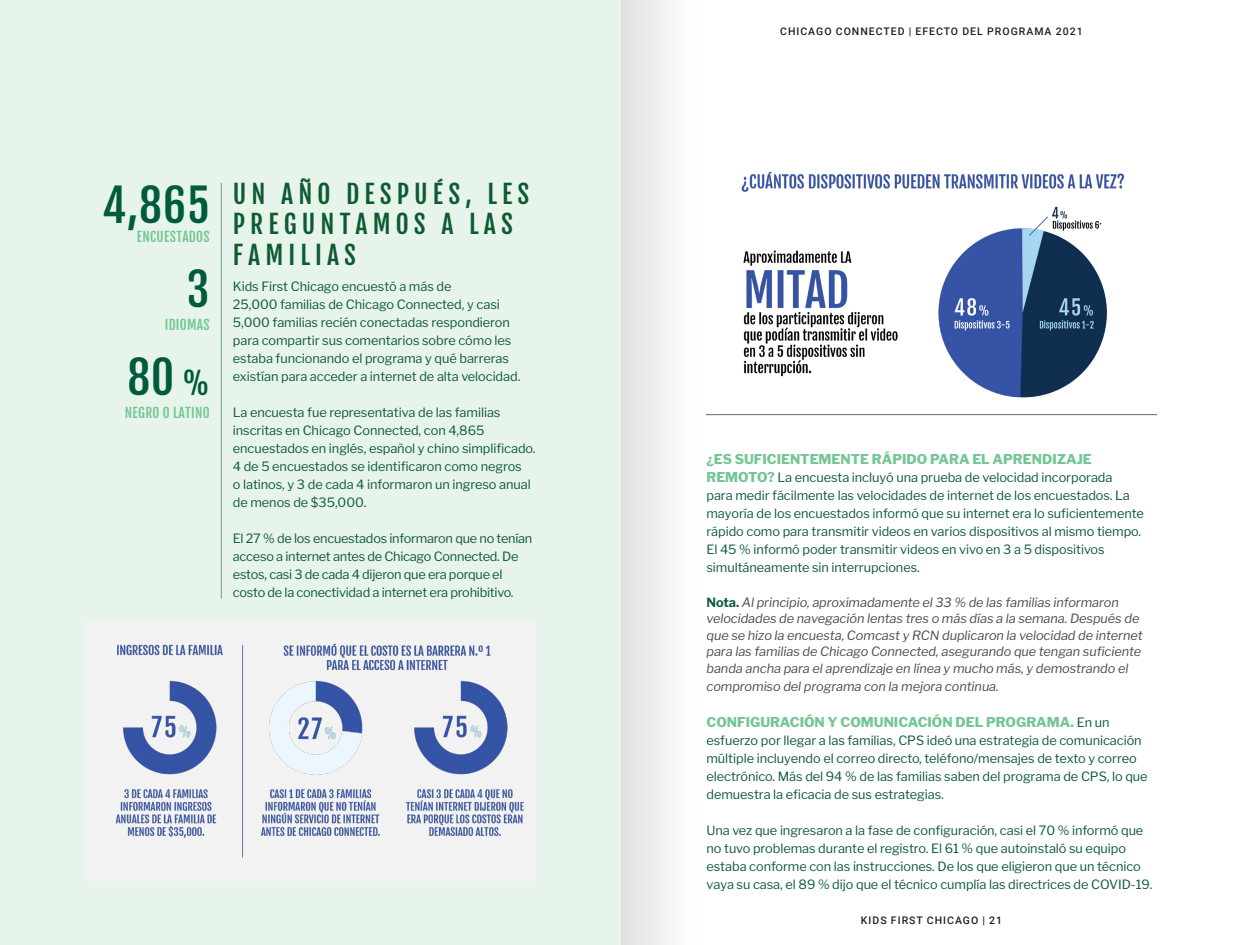
<style>
.page{position:relative;width:1242px;height:945px;background:#fff}
.page>*{position:absolute;margin:0;border:0;box-sizing:border-box;transform-origin:0 0}
.TOC_Entry_Text{font:45px "Fjalla One";color:#005b3a}
.Subtitle{font:25.5px/30.6px "Fjalla One";letter-spacing:.2em;color:#0f5b30}
.Paragraph_Style_2{font:800 13.5px "Libre Franklin";color:#75c695}
.TOC_Entry_Text-2{font:13.5px "Fjalla One";letter-spacing:.02em;color:#75c695}
.Paragraph_Style_2-2{font:12.75px/18px "Libre Franklin";letter-spacing:-.005em;color:#0e5a3a}
.Body_Text{font:12.75px/18px "Libre Franklin";letter-spacing:-.005em;color:#0f5b30}
.Paragraph_Style_2-3{font:italic 12.75px/16.5px "Libre Franklin";letter-spacing:-.005em;color:#4d4d4d}
.t1{font:500 10.5px "Roboto";letter-spacing:.095em;color:#231f20}
.s1{font-size:30px}
.s2{font-weight:800;font-size:13.5px;color:#75c695}
.s3{font-weight:700;font-style:normal;color:#0e5a3a}
.s4{font-weight:400;font-size:12.75px;color:#0e5a3a}
</style>
<div class="page">
<div style="left:0;top:0;width:621px;height:945px;background:#e6f4ec"></div>
<hr style="left:221px;top:183px;width:1px;height:415px;background:#0e5a3a">
<img style="left:86px;top:621px;width:449px;height:260px">
<img style="left:726px;top:171px;width:431px;height:245px">
<div style="left:621px;top:0;width:105px;height:945px;background:linear-gradient(to right,#e3e3e4,#fff)"></div>
<p class="TOC_Entry_Text" style="left:102px;top:178px;width:109px">4,865</p>
<p class="TOC_Entry_Text-2" style="left:137px;top:228px;width:75px">ENCUESTADOS</p>
<p class="TOC_Entry_Text" style="left:187px;top:262px;width:24px">3</p>
<p class="TOC_Entry_Text-2" style="left:165px;top:316px;width:46px">IDIOMAS</p>
<p class="TOC_Entry_Text" style="left:127px;top:350px;width:84px">80 <span class="s1">%</span></p>
<p class="TOC_Entry_Text-2" style="left:125px;top:404px;width:86px">NEGRO O LATINO</p>
<p class="Subtitle" style="left:233px;top:179px;width:298px">UN AÑO DESPUÉS, LES<br>PREGUNTAMOS A LAS<br>FAMILIAS</p>
<p class="Body_Text" style="left:233px;top:278px;width:289px">Kids First Chicago encuestó a más de<br>25,000 familias de Chicago Connected, y casi 5,000 familias recién conectadas respondieron para compartir sus comentarios sobre cómo les estaba funcionando el programa y qué barreras existían para acceder a internet de alta velocidad.</p>
<p class="Body_Text" style="left:233px;top:404px;width:304px">La encuesta fue representativa de las familias inscritas en Chicago Connected, con 4,865 encuestados en inglés, español y chino simplificado.<br>4 de 5 encuestados se identificaron como negros<br>o latinos, y 3 de cada 4 informaron un ingreso anual de menos de $35,000.</p>
<p class="Body_Text" style="left:233px;top:530px;width:301px">El 27 % de los encuestados informaron que no tenían acceso a internet antes de Chicago Connected. De estos, casi 3 de cada 4 dijeron que era porque el costo de la conectividad a internet era prohibitivo.</p>
<p class="t1" style="left:780px;top:24px;width:304px">CHICAGO CONNECTED | EFECTO DEL PROGRAMA 2021</p>
<p class="Paragraph_Style_2" style="left:706px;top:451px;width:387px">¿ES SUFICIENTEMENTE RÁPIDO PARA EL APRENDIZAJE</p>
<p class="Paragraph_Style_2-2" style="left:706px;top:469px;width:439px"><span class="s2">REMOTO?</span> La encuesta incluyó una prueba de velocidad incorporada<br>para medir fácilmente las velocidades de internet de los encuestados. La mayoría de los encuestados informó que su internet era lo suficientemente rápido como para transmitir videos en varios dispositivos al mismo tiempo.<br>El 45 % informó poder transmitir videos en vivo en 3 a 5 dispositivos simultáneamente sin interrupciones.</p>
<p class="Paragraph_Style_2-3" style="left:706px;top:594px;width:438px"><span class="s3">Nota.</span> Al principio, aproximadamente el 33 % de las familias informaron velocidades de navegación lentas tres o más días a la semana. Después de que se hizo la encuesta, Comcast y RCN duplicaron la velocidad de internet para las familias de Chicago Connected, asegurando que tengan suficiente banda ancha para el aprendizaje en línea y mucho más, y demostrando el</p>
<p class="Paragraph_Style_2-3" style="left:706px;top:678px;width:294px">compromiso del programa con la mejora continua.</p>
<p class="Paragraph_Style_2" style="left:706px;top:714px;width:405px">CONFIGURACIÓN Y COMUNICACIÓN DEL PROGRAMA. <span class="s4">En un</span></p>
<p class="Paragraph_Style_2-2" style="left:706px;top:731px;width:443px">esfuerzo por llegar a las familias, CPS ideó una estrategia de comunicación múltiple incluyendo el correo directo, teléfono/mensajes de texto y correo electrónico. Más del 94 % de las familias saben del programa de CPS, lo que demuestra la eficacia de sus estrategias.</p>
<p class="Paragraph_Style_2-2" style="left:706px;top:821px;width:448px">Una vez que ingresaron a la fase de configuración, casi el 70 % informó que no tuvo problemas durante el registro. El 61 % que autoinstaló su equipo estaba conforme con las instrucciones. De los que eligieron que un técnico vaya su casa, el 89 % dijo que el técnico cumplía las directrices de COVID-19.</p>
<p class="t1" style="left:861px;top:913px;width:143px">KIDS FIRST CHICAGO | 21</p>
</div>
